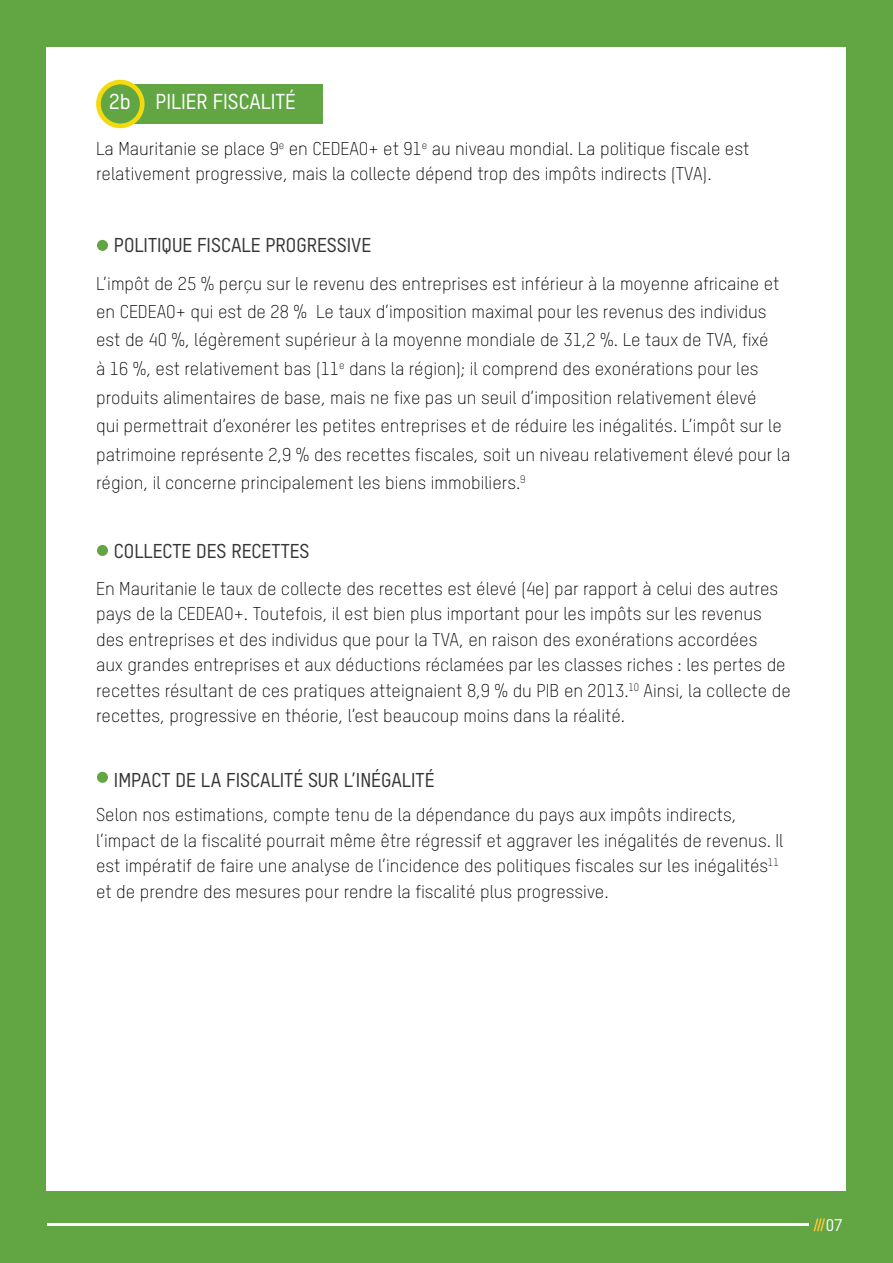
<style>
.page{position:relative;width:893px;height:1263px;background:#62a644}
.page>*{position:absolute;margin:0;border:0;box-sizing:border-box;transform-origin:0 0}
.t1{font:21px "T Star Pro Medium";color:#fff}
.t2{font:19.5px "T Star Pro Medium";color:#353534}
.t3{font:18px/25.5px "T Star Pro Light";color:#000}
.t4{font:16.5px "T Star Pro Medium";color:#fff}
</style>
<div class="page">
<div style="left:47px;top:47px;width:799px;height:1144px;background:#fff"></div>
<div style="left:120px;top:84px;width:203px;height:40px;background:#62a644"></div>
<div style="left:96px;top:80px;width:49px;height:48px;background:#f2da0d;border-radius:50%"></div>
<div style="left:101px;top:84px;width:39px;height:40px;background:#62a644;border-radius:50%"></div>
<div style="left:97px;top:240px;width:11px;height:11px;background:#62a644;border-radius:50%"></div>
<div style="left:97px;top:545px;width:11px;height:11px;background:#62a644;border-radius:50%"></div>
<div style="left:97px;top:772px;width:11px;height:11px;background:#62a644;border-radius:50%"></div>
<svg style="left:813px;top:1218px;width:12px;height:14px"></svg>
<hr style="left:47px;top:1224px;width:761px;height:2px;background:#fff">
<p class="t1" style="left:109px;top:87px;width:188px">2b PILIER FISCALITÉ</p>
<p class="t3" style="left:96px;top:135px;width:655px">La Mauritanie se place 9<sup>e</sup> en CEDEAO+ et 91<sup>e</sup> au niveau mondial. La politique fiscale est relativement progressive, mais la collecte dépend trop des impôts indirects (TVA).</p>
<p class="t2" style="left:114px;top:231px;width:259px">POLITIQUE FISCALE PROGRESSIVE</p>
<p class="t3" style="left:96px;top:268px;width:696px;line-height:28.5px">L’impôt de 25 % perçu sur le revenu des entreprises est inférieur à la moyenne africaine et en CEDEAO+ qui est de 28 % Le taux d’imposition maximal pour les revenus des individus est de 40 %, légèrement supérieur à la moyenne mondiale de 31,2 %. Le taux de TVA, fixé<br>à 16 %, est relativement bas (11<sup>e</sup> dans la région); il comprend des exonérations pour les produits alimentaires de base, mais ne fixe pas un seuil d’imposition relativement élevé<br>qui permettrait d’exonérer les petites entreprises et de réduire les inégalités. L’impôt sur le patrimoine représente 2,9 % des recettes fiscales, soit un niveau relativement élevé pour la région, il concerne principalement les biens immobiliers.<sup>9</sup></p>
<p class="t2" style="left:114px;top:537px;width:197px">COLLECTE DES RECETTES</p>
<p class="t3" style="left:96px;top:574px;width:696px">En Mauritanie le taux de collecte des recettes est élevé (4e) par rapport à celui des autres pays de la CEDEAO+. Toutefois, il est bien plus important pour les impôts sur les revenus des entreprises et des individus que pour la TVA, en raison des exonérations accordées<br>aux grandes entreprises et aux déductions réclamées par les classes riches : les pertes de recettes résultant de ces pratiques atteignaient 8,9 % du PIB en 2013.<sup>10</sup> Ainsi, la collecte de recettes, progressive en théorie, l’est beaucoup moins dans la réalité.</p>
<p class="t2" style="left:114px;top:766px;width:322px">IMPACT DE LA FISCALITÉ SUR L’INÉGALITÉ</p>
<p class="t3" style="left:96px;top:801px;width:689px">Selon nos estimations, compte tenu de la dépendance du pays aux impôts indirects, l’impact de la fiscalité pourrait même être régressif et aggraver les inégalités de revenus. Il est impératif de faire une analyse de l’incidence des politiques fiscales sur les inégalités<sup>11 </sup>et de prendre des mesures pour rendre la fiscalité plus progressive.</p>
<p class="t4" style="left:826px;top:1214px;width:18px">07</p>
</div>
